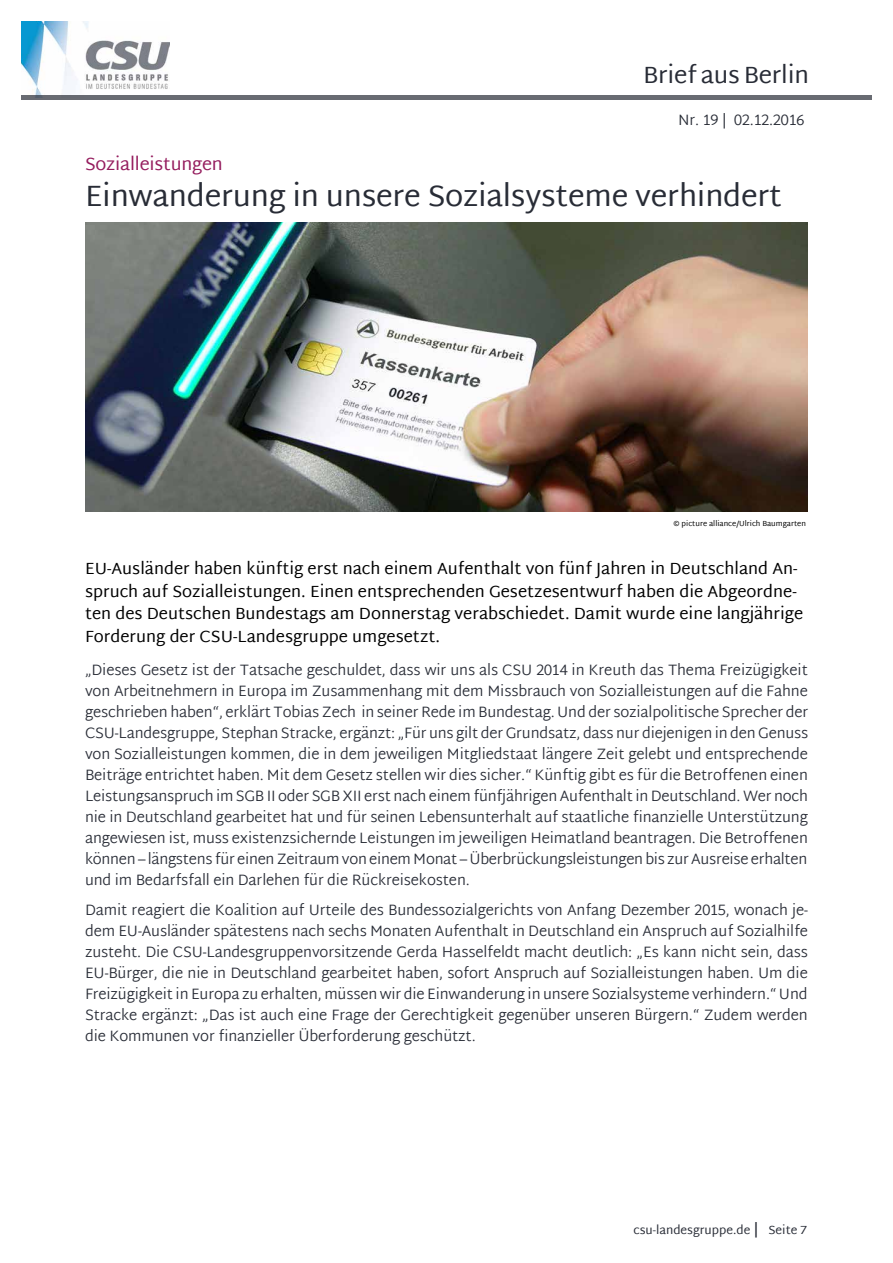
<style>
.page{position:relative;width:893px;height:1263px;background:#fff}
.page>*{position:absolute;margin:0;border:0;box-sizing:border-box;transform-origin:0 0}
._03_BaB_Ü_Fett_Artik{font:30px "Martel Sans";letter-spacing:-.01em;color:#282c36}
.t1{font:24px "Martel Sans";letter-spacing:-.01em;color:#282c36}
._03_BaB_Ü_Beere_Arti{font:18px "Martel Sans";letter-spacing:-.01em;color:#951d5e}
._03_BaB_Teaser{font:16.5px/22.5px "Martel Sans";color:#000}
._04_BaB_Fließtext{font:300 15px/21px "Martel Sans";letter-spacing:-.01em;color:#282c36;text-align:justify}
.t2{font:12px "Martel Sans";color:#282c36}
._13_BaB_Rechtevermer{font:7.5px "Martel Sans";color:#000}
.s1{font-size:15px}
</style>
<div class="page">
<img style="left:21px;top:21px;width:149px;height:75px">
<hr style="left:21px;top:96px;width:851px;height:4px;background:#686b72">
<img style="left:85px;top:222px;width:723px;height:290px">
<h2 class="t1" style="left:643px;top:61px;width:167px">Brief aus Berlin</h2>
<p class="_04_BaB_Fließtext" style="left:678px;top:110px;width:128px">Nr. 19 | 02.12.2016</p>
<p class="_03_BaB_Ü_Beere_Arti" style="left:85px;top:153px;width:139px">Sozialleistungen</p>
<p class="_03_BaB_Ü_Fett_Artik" style="left:85px;top:178px;width:698px">Einwanderung in unsere Sozialsysteme verhindert</p>
<p class="_13_BaB_Rechtevermer" style="left:674px;top:519px;width:134px">© picture alliance/Ulrich Baumgarten</p>
<p class="_03_BaB_Teaser" style="left:85px;top:557px;width:720px">EU-Ausländer haben künftig erst nach einem Aufenthalt von fünf Jahren in Deutschland An&shy;spruch auf Sozialleistungen. Einen entsprechenden Gesetzesentwurf haben die Abgeordne&shy;ten des Deutschen Bundestags am Donnerstag verabschiedet. Damit wurde eine langjährige Forderung der CSU-Landesgruppe umgesetzt.</p>
<p class="_04_BaB_Fließtext" style="left:85px;top:661px;width:725px">„Dieses Gesetz ist der Tatsache geschuldet, dass wir uns als CSU 2014 in Kreuth das Thema Freizügigkeit von Arbeitnehmern in Europa im Zusammenhang mit dem Missbrauch von Sozialleistungen auf die Fahne geschrieben haben“, erklärt Tobias Zech in seiner Rede im Bundestag. Und der sozialpolitische Sprecher der CSU-Landesgruppe, Stephan Stracke, ergänzt: „Für uns gilt der Grundsatz, dass nur diejenigen in den Genuss von Sozialleistungen kommen, die in dem jeweiligen Mitgliedstaat längere Zeit gelebt und entsprechende Beiträge entrichtet haben. Mit dem Gesetz stellen wir dies sicher.“ Künftig gibt es für die Betroffenen einen Leistungsanspruch im SGB II oder SGB XII erst nach einem fünfjährigen Aufenthalt in Deutschland. Wer noch nie in Deutschland gearbeitet hat und für seinen Lebensunterhalt auf staatliche finanzielle Unterstützung angewiesen ist, muss existenzsichernde Leistungen im jeweiligen Heimatland beantragen. Die Betroffenen können – längstens für einen Zeitraum von einem Monat – Überbrückungsleistungen bis zur Ausreise erhalten und im Bedarfsfall ein Darlehen für die Rückreisekosten.</p>
<p class="_04_BaB_Fließtext" style="left:85px;top:900px;width:724px">Damit reagiert die Koalition auf Urteile des Bundessozialgerichts von Anfang Dezember 2015, wonach je&shy;dem EU-Ausländer spätestens nach sechs Monaten Aufenthalt in Deutschland ein Anspruch auf Sozialhilfe zusteht. Die CSU-Landesgruppenvorsitzende Gerda Hasselfeldt macht deutlich: „Es kann nicht sein, dass EU-Bürger, die nie in Deutschland gearbeitet haben, sofort Anspruch auf Sozialleistungen haben. Um die Freizügigkeit in Europa zu erhalten, müssen wir die Einwanderung in unsere Sozialsysteme verhindern.“ Und Stracke ergänzt: „Das ist auch eine Frage der Gerechtigkeit gegenüber unseren Bürgern.“ Zudem werden die Kommunen vor finanzieller Überforderung geschützt.</p>
<p class="t2" style="left:633px;top:1223px;width:175px">csu-landesgruppe.de <span class="s1">|</span> Seite 7</p>
</div>
